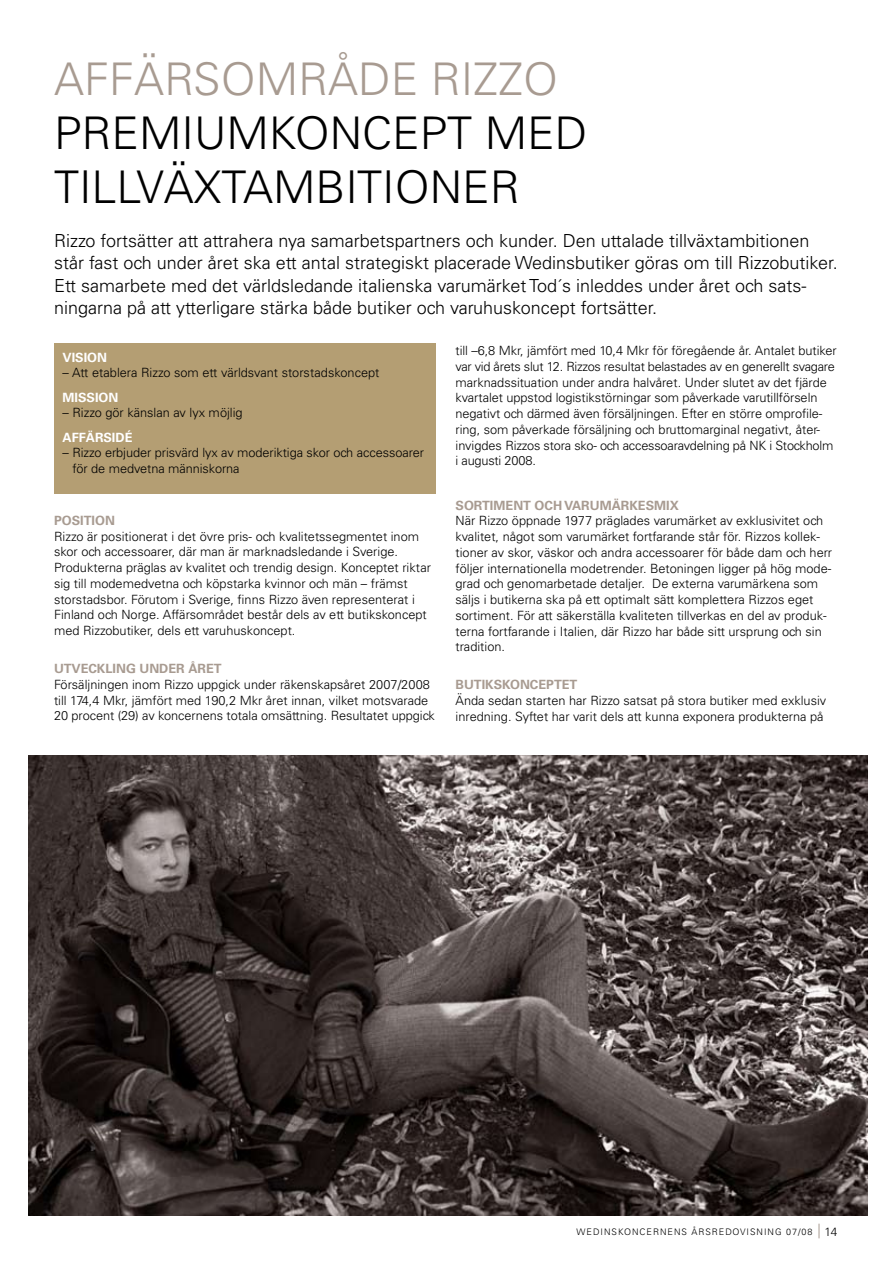
<style>
.page{position:relative;width:893px;height:1263px;background:#fff}
.page>*{position:absolute;margin:0;border:0;box-sizing:border-box;transform-origin:0 0}
.t1{font:300 45px/54px "Univers";color:#000}
.t2{font:300 45px "Univers";color:#a89b91}
.t3{font:300 18px/22.5px "Univers";color:#000}
.t4{font:300 12.75px/15.8px "Univers";color:#000}
.t5{font:700 12.75px "Univers";color:#a89b91}
.t6{font:700 12.75px "Univers";color:#fff}
.t7{font:300 9px "Univers";letter-spacing:.11em;color:#000}
.s1{font-size:12px}
</style>
<div class="page">
<svg style="left:819px;top:1224px;width:1px;height:14px"></svg>
<img style="left:28px;top:755px;width:839px;height:461px">
<div style="left:54px;top:343px;width:381px;height:151px;background:#b49e73"></div>
<h1 class="t2" style="left:54px;top:52px;width:506px">affärsom råde rizzo</h1>
<h1 class="t1" style="left:54px;top:106px;width:535px">Prem ium koncept m ed tillväxtamb</h1>
<h1 class="t1" style="left:346px;top:160px;width:176px">itioner</h1>
<p class="t3" style="left:54px;top:229px;width:785px">R izzo fortsätter att attrahera nya samarbetspartners och kunder. Den uttalade tillväxtambitionen står fast och under året ska ett antal strategiskt placerade Wedinsbutiker göras om till R izzobutiker.<br>Ett samarbete med det världsledande italienska varumärket Tod´s inleddes under året och sats&shy;ningarna på att ytterligare stärka både butiker och varuhuskoncept fortsätter.</p>
<p class="t6" style="left:63px;top:350px;width:46px">VISION</p>
<p class="t4" style="left:63px;top:365px;width:318px">– Att etablera R izzo som ett världsvant storstadskoncept</p>
<p class="t6" style="left:63px;top:390px;width:57px">MISSION</p>
<p class="t4" style="left:63px;top:405px;width:182px">– Rizzo gör känslan av lyx möjlig</p>
<p class="t6" style="left:63px;top:430px;width:72px">AFFÄRSIDÉ</p>
<p class="t4" style="left:72px;top:445px;width:353px;text-indent:-10px">– R izzo erbjuder prisvärd lyx av moderiktiga skor och accessoarer för de medvetna människorna</p>
<p class="t4" style="left:455px;top:343px;width:383px">till –6,8 Mkr, jämfört med 10,4 Mkr för föregående år. Antalet butiker var vid årets slut 12. R izzos resultat belastades av en generellt svagare marknadssituation under andra halvåret. U nder slutet av det fjärde kvartalet uppstod logistikstörningar som påverkade varutillförseln negativt och därmed även försäljningen. Efter en större omprofile&shy;ring, som påverkade försäljning och bruttomarginal negativt, åter&shy;invigdes R izzos stora sko- och accessoaravdelning på NK i Stockholm i augusti 2008.</p>
<p class="t5" style="left:455px;top:498px;width:225px">SORTIMENT OCH VARUMÄRKESMIX</p>
<p class="t4" style="left:455px;top:513px;width:378px">När Rizzo öppnade 1977 präglades varumärket av exklusivitet och kvalitet, något som varumärket fortfarande står för. R izzos kollek&shy;tioner av skor, väskor och andra accessoarer för både dam och herr följer internationella modetrender. Betoningen ligger på hög mode&shy;grad och genomarbetade detaljer. De externa varumärkena som säljs i butikerna ska på ett optimalt sätt komplettera R izzos eget sortiment. För att säkerställa kvaliteten tillverkas en del av produk&shy;terna fortfarande i Italien, där Rizzo har både sitt ursprung och sin tradition.</p>
<p class="t5" style="left:455px;top:677px;width:123px">BUTIKSKONCEPTET</p>
<p class="t4" style="left:455px;top:693px;width:372px">Ända sedan starten har R izzo satsat på stora butiker med exklusiv inredning. Syftet har varit dels att kunna exponera produkterna på</p>
<p class="t5" style="left:54px;top:513px;width:62px">POSITION</p>
<p class="t4" style="left:54px;top:528px;width:378px">R izzo är positionerat i det övre pris- och kvalitetssegmentet inom skor och accessoarer, där man är marknadsledande i Sverige.<br>Produkterna präglas av kvalitet och trendig design. Konceptet riktar sig till modemedvetna och köpstarka kvinnor och män – främst storstadsbor. Förutom i Sverige, finns R izzo även representerat i Finland och Norge. Affärsområdet består dels av ett butikskoncept med Rizzobutiker, dels ett varuhuskoncept.</p>
<p class="t5" style="left:54px;top:661px;width:169px">UTVECKLING UNDER ÅRET</p>
<p class="t4" style="left:54px;top:676px;width:382px">Försäljningen inom Rizzo uppgick under räkenskapsåret 2007/2008 till 174,4 Mkr, jämfört med 190,2 Mkr året innan, vilket motsvarade<br>20 procent (29) av koncernens totala omsättning. Resultatet uppgick</p>
<p class="t7" style="left:577px;top:1227px;width:262px">wedinskoncernens årsredovisning 07/08 <span class="s1">14</span></p>
</div>
